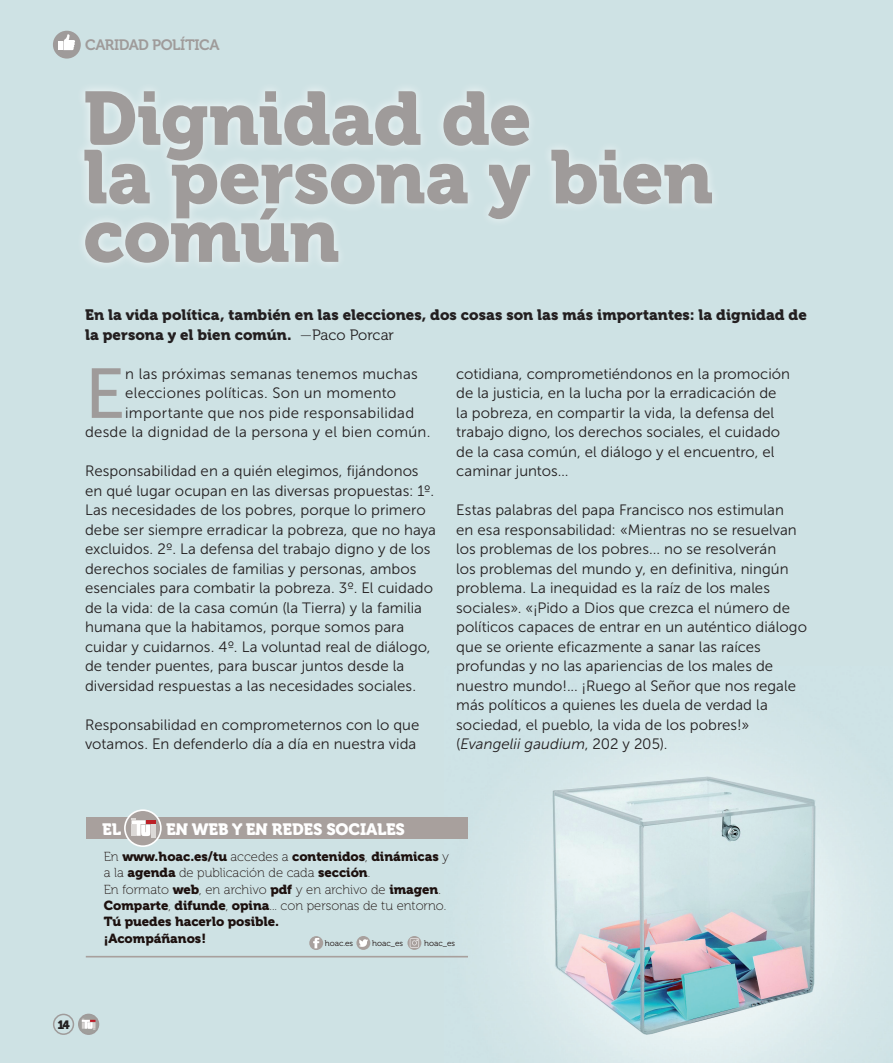
<style>
.page{position:relative;width:893px;height:1063px;background:#cee2e4}
.page>*{position:absolute;margin:0;border:0;box-sizing:border-box;transform-origin:0 0}
.t1{font:75px/58.5px "Museo 900";letter-spacing:-.01em;color:#9f9b9a}
.t2{font:70.2px "Museo Sans 500";color:#9f9b9a}
.t3{font:16.35px "Museo 900";letter-spacing:-.01em;color:#fff}
.t4{font:15px/19.5px "Museo Sans 300";letter-spacing:.005em;color:#231f20}
.t5{font:15px/19.5px "Museo 900";letter-spacing:.005em;color:#231f20}
.t6{font:15px "Museo 700";letter-spacing:-.02em;color:#9f9b9a}
.t7{font:13.05px/16.4px "Museo 100";color:#1d110f}
.t8{font:13.05px/16.4px "Museo 900";color:#1d110f}
.t9{font:12px "Museo 900";color:#231f20}
.t10{font:8.25px "Museo 300";color:#1d110f}
.s1{font-family:"Museo 100"}
.s2{font-family:"Museo 300"}
.s3{font-style:italic}
.s4{font-family:"Museo 900"}
</style>
<div class="page">
<img style="left:445px;top:740px;width:426px;height:323px">
<div style="left:86px;top:817px;width:382px;height:22px;background:#a8a09d"></div>
<svg style="left:124px;top:809px;width:38px;height:38px"></svg>
<svg style="left:131px;top:818px;width:24px;height:20px"></svg>
<div style="left:309px;top:936px;width:14px;height:14px;background:#a8a09d;border-radius:50%"></div>
<svg style="left:313px;top:938px;width:6px;height:10px"></svg>
<div style="left:356px;top:936px;width:14px;height:14px;background:#a8a09d;border-radius:50%"></div>
<svg style="left:359px;top:939px;width:9px;height:8px"></svg>
<svg style="left:407px;top:936px;width:14px;height:14px"></svg>
<svg style="left:410px;top:938px;width:9px;height:10px"></svg>
<hr style="left:86px;top:956px;width:382px;height:1px;background:#a8a09d">
<div style="left:53px;top:31px;width:28px;height:28px;background:#9f9b9a;border-radius:50%"></div>
<svg style="left:59px;top:34px;width:16px;height:16px"></svg>
<div style="left:53px;top:1014px;width:21px;height:21px;border:2px solid #9f9b9a;border-radius:50%"></div>
<img style="left:79px;top:1014px;width:20px;height:20px;border-radius:10px">
<div style="left:78px;top:1014px;width:21px;height:21px;border:2px solid #9f9b9a;border-radius:50%"></div>
<div style="left:75px;top:82px;width:646px;height:190px;background:#fff;opacity:.75"></div>
<p class="t6" style="left:85px;top:36px;width:136px">CARIDAD POLÍTICA</p>
<h1 class="t1" style="left:83px;top:90px;width:631px">Dignidad de<br>la persona y bien común</h1>
<p class="t5" style="left:85px;top:306px;width:723px">En la vida política, también en las elecciones, dos cosas son las más importantes: la dignidad de la persona y el bien común. <span class="s1">—</span><span class="s2">Paco Porcar</span></p>
<h2 class="t2" style="left:85px;top:355px;width:42px">E</h2>
<p class="t4" style="left:125px;top:364px;width:294px">n las próximas semanas tenemos muchas</p>
<p class="t4" style="left:125px;top:384px;width:272px">elecciones políticas. Son un momento</p>
<p class="t4" style="left:125px;top:403px;width:290px">importante que nos pide responsabilidad</p>
<p class="t4" style="left:85px;top:423px;width:347px">desde la dignidad de la persona y el bien común.</p>
<p class="t4" style="left:85px;top:462px;width:352px">Responsabilidad en a quién elegimos, fijándonos en qué lugar ocupan en las diversas propuestas: 1º.<br>Las necesidades de los pobres, porque lo primero debe ser siempre erradicar la pobreza, que no haya excluidos. 2º. La defensa del trabajo digno y de los derechos sociales de familias y personas, ambos esenciales para combatir la pobreza. 3º. El cuidado de la vida: de la casa común (la Tierra) y la familia humana que la habitamos, porque somos para cuidar y cuidarnos. 4º. La voluntad real de diálogo, de tender puentes, para buscar juntos desde la diversidad respuestas a las necesidades sociales.</p>
<p class="t4" style="left:85px;top:715px;width:336px">Responsabilidad en comprometernos con lo que votamos. En defenderlo día a día en nuestra vida</p>
<p class="t4" style="left:456px;top:364px;width:335px">cotidiana, comprometiéndonos en la promoción de la justicia, en la lucha por la erradicación de la pobreza, en compartir la vida, la defensa del trabajo digno, los derechos sociales, el cuidado de la casa común, el diálogo y el encuentro, el caminar juntos…</p>
<p class="t4" style="left:456px;top:501px;width:352px">Estas palabras del papa Francisco nos estimulan<br>en esa responsabilidad: «Mientras no se resuelvan los problemas de los pobres... no se resolverán<br>los problemas del mundo y, en definitiva, ningún problema. La inequidad es la raíz de los males sociales». «¡Pido a Dios que crezca el número de políticos capaces de entrar en un auténtico diálogo que se oriente eficazmente a sanar las raíces profundas y no las apariencias de los males de nuestro mundo!... ¡Ruego al Señor que nos regale más políticos a quienes les duela de verdad la sociedad, el pueblo, la vida de los pobres!» (<span class="s3">Evangelii gaudium</span>, 202 y 205).</p>
<p class="t3" style="left:102px;top:820px;width:21px">EL</p>
<p class="t3" style="left:166px;top:820px;width:240px">EN WEB Y EN REDES SOCIALES</p>
<p class="t8" style="left:104px;top:848px;width:347px"><span class="s1">En</span> www.hoac.es/tu <span class="s1">accedes a</span> contenidos<span class="s1">,</span> dinámicas <span class="s1">y</span></p>
<p class="t7" style="left:104px;top:865px;width:344px">a la <span class="s4">agenda</span> de publicación de cada <span class="s4">sección</span>.<br>En formato <span class="s4">web</span>, en archivo <span class="s4">pdf</span> y en archivo de <span class="s4">imagen</span>.<br><span class="s4">Comparte</span>, <span class="s4">difunde</span>, <span class="s4">opina</span>... con personas de tu entorno.</p>
<p class="t8" style="left:104px;top:914px;width:177px">Tú puedes hacerlo posible. ¡Acompáñanos!</p>
<p class="t10" style="left:325px;top:938px;width:30px">hoac.es</p>
<p class="t10" style="left:372px;top:938px;width:32px">hoac_es</p>
<p class="t10" style="left:424px;top:938px;width:32px">hoac_es</p>
<p class="t9" style="left:57px;top:1018px;width:14px">14</p>
</div>
